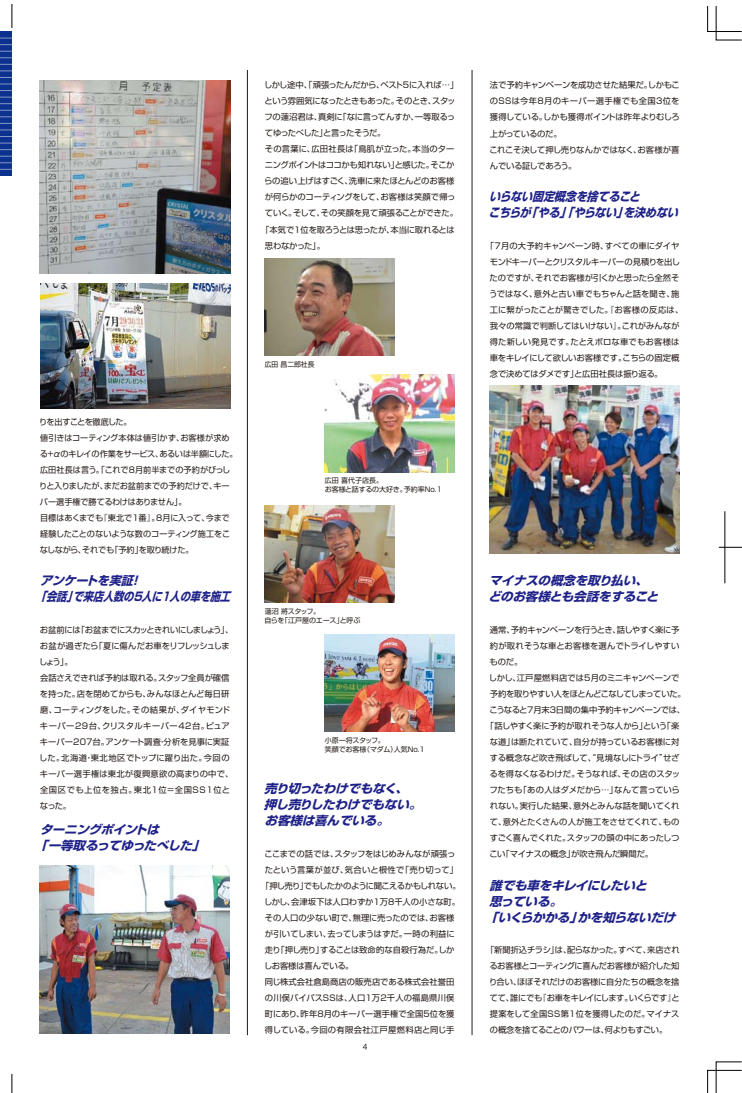
<style>
.page{position:relative;width:742px;height:1093px;background:#fff}
.page>*{position:absolute;margin:0;border:0;box-sizing:border-box;transform-origin:0 0}
.t1{font:italic 700 12px/16px "Shin Go Pro";color:#1e2188;scale:1.04 1}
.t2{font:italic 700 12px/16px "Shin Go Pro";color:#1e2188;scale:.91 1}
.t3{font:italic 700 12px/16px "Shin Go Pro";color:#1e2188}
.t4{font:8.3px/16px "Shin Go Pro";letter-spacing:-.01em;color:#231916}
.t5{font:8.3px "Shin Go Pro";letter-spacing:-.03em;color:#231916}
.t6{font:8.3px "Shin Go Pro";letter-spacing:-.055em;color:#231916}
.t7{font:8.3px "Shin Go Pro";letter-spacing:-.05em;color:#231916}
.t8{font:8.3px "Shin Go Pro";letter-spacing:-.07em;color:#231916}
.t9{font:8.3px "Shin Go Pro";letter-spacing:.025em;color:#231916}
.t10{font:8.3px "Shin Go Pro";letter-spacing:.02em;color:#231916}
.t11{font:8.3px "Shin Go Pro";letter-spacing:-.035em;color:#231916}
.t12{font:8.3px "Shin Go Pro";letter-spacing:.035em;color:#231916}
.t13{font:8.3px "Shin Go Pro";letter-spacing:.015em;color:#231916}
.t14{font:8.3px "Shin Go Pro";letter-spacing:-.095em;color:#231916}
.t15{font:7px/9px "Shin Go Pro";color:#231916}
.t16{font:7px/9px "Shin Go Pro";letter-spacing:-.03em;color:#231916}
</style>
<div class="page">
<svg style="left:0;top:32px;width:12px;height:144px"></svg>
<svg style="left:0;top:38px;width:12px;height:7px"></svg>
<svg style="left:0;top:51px;width:12px;height:7px"></svg>
<svg style="left:0;top:64px;width:12px;height:1px"></svg>
<svg style="left:8px;top:71px;width:4px;height:7px"></svg>
<svg style="left:8px;top:84px;width:4px;height:7px"></svg>
<svg style="left:8px;top:97px;width:4px;height:7px"></svg>
<svg style="left:8px;top:117px;width:4px;height:7px"></svg>
<svg style="left:8px;top:130px;width:4px;height:7px"></svg>
<svg style="left:8px;top:143px;width:4px;height:7px"></svg>
<svg style="left:0;top:156px;width:12px;height:7px"></svg>
<svg style="left:0;top:169px;width:12px;height:1px"></svg>
<hr style="left:247px;top:70px;width:1px;height:965px;background:#231916">
<hr style="left:471px;top:70px;width:1px;height:965px;background:#231916">
<img style="left:40px;top:81px;width:190px;height:193px">
<img style="left:40px;top:283px;width:190px;height:126px">
<img style="left:264px;top:505px;width:130px;height:97px">
<img style="left:325px;top:634px;width:129px;height:97px">
<img style="left:264px;top:258px;width:130px;height:97px">
<img style="left:325px;top:375px;width:129px;height:97px">
<img style="left:489px;top:385px;width:190px;height:169px">
<img style="left:40px;top:865px;width:190px;height:168px">
<img style="left:0;top:69px;width:8px;height:83px">
<svg style="left:362px;top:1043px;width:5px;height:6px"></svg>
<svg style="left:707px;top:1061px;width:34px;height:32px"></svg>
<svg style="left:707px;top:6px;width:34px;height:34px"></svg>
<svg style="left:718px;top:547px;width:23px;height:1px"></svg>
<hr style="left:724px;top:511px;width:1px;height:72px;background:#000">
<svg style="left:12px;top:4px;width:1px;height:24px"></svg>
<svg style="left:12px;top:1073px;width:1px;height:20px"></svg>
<p class="t5" style="left:264px;top:78px;width:196px">しかし途中、「頑張ったんだから、ベスト5に入れば…」</p>
<p class="t6" style="left:264px;top:94px;width:192px">という雰囲気になったときもあった。そのとき、スタッ</p>
<p class="t4" style="left:264px;top:108px;width:192px">フの蓮沼君は、真剣に「なに言ってんすか、一等取るっ</p>
<p class="t14" style="left:265px;top:126px;width:122px">てゆったべした」と言ったそうだ。</p>
<p class="t9" style="left:265px;top:142px;width:191px">その言葉に、広田社長は「鳥肌が立った。本当のター</p>
<p class="t7" style="left:265px;top:158px;width:191px">ニングポイントはココかも知れない」と感じた。そこか</p>
<p class="t4" style="left:264px;top:172px;width:192px">らの追い上げはすごく、洗車に来たほとんどのお客様</p>
<p class="t4" style="left:265px;top:188px;width:192px">が何らかのコーティングをして、お客様は笑顔で帰っ</p>
<p class="t4" style="left:265px;top:204px;width:194px">ていく。そして、その笑顔を見て頑張ることができた。</p>
<p class="t5" style="left:261px;top:222px;width:195px">「本気で1位を取ろうとは思ったが、本当に取れるとは</p>
<p class="t4" style="left:265px;top:236px;width:62px">思わなかった」。</p>
<p class="t4" style="left:39px;top:412px;width:200px">りを出すことを徹底した。<br>値引きはコーティング本体は値引かず、お客様が求める+αのキレイの作業をサービス、あるいは半額にした。広田社長は言う。「これで8月前半までの予約がびっしりと入りましたが、まだお盆前までの予約だけで、キーパー選手権で勝てるわけはありません」。<br>目標はあくまでも『東北で1番』。8月に入って、今まで経験したことのないような数のコーティング施工をこなしながら、それでも「予約」を取り続けた。</p>
<h1 class="t3" style="left:36px;top:571px;width:200px;text-indent:4px">アンケートを実証！<br>「会話」で来店人数の5人に1人の車を施工</h1>
<p class="t4" style="left:39px;top:620px;width:196px">お盆前には「お盆までにスカッときれいにしましょう」、お盆が過ぎたら「夏に傷んだお車をリフレッシュしましょう」。<br>会話さえできれば予約は取れる。スタッフ全員が確信を持った。店を閉めてからも、みんなほとんど毎日研磨、コーティングをした。その結果が、ダイヤモンドキーパー29台、クリスタルキーパー42台。ピュアキーパー207台。アンケート調査・分析を見事に実証した。北海道・東北地区でトップに躍り出た。今回のキーパー選手権は東北が復興意欲の高まりの中で、全国区でも上位を独占。東北1位＝全国SS1位となった。</p>
<h1 class="t1" style="left:35px;top:820px;width:168px;text-indent:4px">ターニングポイントは<br>「一等取るってゆったべした」</h1>
<p class="t15" style="left:264px;top:359px;width:51px">広田 昌二郎社長</p>
<p class="t15" style="left:324px;top:475px;width:119px">広田 喜代子店長。<br>お客様と話するの大好き。予約率No.1</p>
<p class="t16" style="left:264px;top:606px;width:97px">蓮沼 將スタッフ。<br>自らを「江戸屋のエース」と呼ぶ</p>
<p class="t15" style="left:324px;top:735px;width:102px">小原一将スタッフ。<br>笑顔でお客様（マダム）人気No.1</p>
<h1 class="t1" style="left:264px;top:779px;width:157px">売り切ったわけでもなく、押し売りしたわけでもない。お客様は喜んでいる。</h1>
<p class="t4" style="left:264px;top:844px;width:192px">ここまでの話では、スタッフをはじめみんなが頑張っ</p>
<p class="t4" style="left:265px;top:860px;width:195px">たという言葉が並び、気合いと根性で「売り切って」</p>
<p class="t8" style="left:261px;top:878px;width:201px">「押し売り｣でもしたかのように聞こえるかもしれない。</p>
<p class="t4" style="left:264px;top:892px;width:197px">しかし、会津坂下は人口わずか1万8千人の小さな町。</p>
<p class="t4" style="left:265px;top:908px;width:191px">その人口の少ない町で、無理に売ったのでは、お客様</p>
<p class="t4" style="left:265px;top:924px;width:191px">が引いてしまい、去ってしまうはずだ。一時の利益に</p>
<p class="t4" style="left:265px;top:940px;width:191px">走り「押し売り」することは致命的な自殺行為だ。しか</p>
<p class="t4" style="left:264px;top:956px;width:91px">しお客様は喜んでいる。</p>
<p class="t4" style="left:265px;top:972px;width:191px">同じ株式会社倉島商店の販売店である株式会社誉田</p>
<p class="t10" style="left:265px;top:990px;width:191px">の川俣バイパスSSは、人口1万2千人の福島県川俣</p>
<p class="t4" style="left:265px;top:1004px;width:191px">町にあり、昨年8月のキーパー選手権で全国5位を獲</p>
<p class="t12" style="left:265px;top:1022px;width:191px">得している。今回の有限会社江戸屋燃料店と同じ手</p>
<p class="t4" style="left:489px;top:76px;width:192px">法で予約キャンペーンを成功させた結果だ。しかもこのSSは今年8月のキーパー選手権でも全国3位を獲得している。しかも獲得ポイントは昨年よりむしろ上がっているのだ。<br>これこそ決して押し売りなんかではなく、お客様が喜んでいる証しであろう。</p>
<h1 class="t2" style="left:488px;top:188px;width:214px">いらない固定概念を捨てること<br>こちらが「やる」「やらない」を決めない</h1>
<p class="t4" style="left:489px;top:236px;width:196px;text-indent:-3px">「7月の大予約キャンペーン時、すべての車にダイヤモンドキーパーとクリスタルキーパーの見積りを出したのですが、それでお客様が引くかと思ったら全然そうではなく、意外と古い車でもちゃんと話を聞き、施工に繋がったことが驚きでした。『お客様の反応は、我々の常識で判断してはいけない』。これがみんなが得た新しい発見です。たとえボロな車でもお客様は車をキレイにして欲しいお客様です。こちらの固定概念で決めてはダメです」と広田社長は振り返る。</p>
<h1 class="t1" style="left:488px;top:571px;width:169px">マイナスの概念を取り払い、どのお客様とも会話をすること</h1>
<p class="t7" style="left:489px;top:623px;width:191px">通常、予約キャンペーンを行うとき、話しやすく楽に予</p>
<p class="t13" style="left:489px;top:639px;width:191px">約が取れそうな車とお客様を選んでトライしやすい</p>
<p class="t4" style="left:489px;top:652px;width:34px">ものだ。</p>
<p class="t4" style="left:488px;top:668px;width:192px">しかし、江戸屋燃料店では5月のミニキャンペーンで</p>
<p class="t6" style="left:489px;top:687px;width:197px">予約を取りやすい人をほとんどこなしてしまっていた。</p>
<p class="t4" style="left:489px;top:700px;width:197px">こうなると7月末3日間の集中予約キャンペーンでは、</p>
<p class="t4" style="left:485px;top:716px;width:195px">「話しやすく楽に予約が取れそうな人から」という「楽</p>
<p class="t4" style="left:489px;top:732px;width:191px">な道」は断たれていて、自分が持っているお客様に対</p>
<p class="t4" style="left:489px;top:748px;width:191px">する概念など吹き飛ばして、“見境なしにトライ”せざ</p>
<p class="t4" style="left:489px;top:764px;width:192px">るを得なくなるわけだ。そうなれば、その店のスタッ</p>
<p class="t4" style="left:489px;top:780px;width:192px">フたちも「あの人はダメだから…」なんて言っていら</p>
<p class="t4" style="left:489px;top:796px;width:191px">れない。実行した結果、意外とみんな話を聞いてくれ</p>
<p class="t4" style="left:489px;top:812px;width:191px">て、意外とたくさんの人が施工をさせてくれて、もの</p>
<p class="t11" style="left:489px;top:831px;width:191px">すごく喜んでくれた。スタッフの頭の中にあったしつ</p>
<p class="t4" style="left:489px;top:844px;width:165px">こい「マイナスの概念」が吹き飛んだ瞬間だ。</p>
<h1 class="t1" style="left:489px;top:876px;width:157px">誰でも車をキレイにしたいと</h1>
<h1 class="t1" style="left:489px;top:892px;width:76px">思っている。</h1>
<h1 class="t1" style="left:485px;top:908px;width:188px">「いくらかかる」かを知らないだけ</h1>
<p class="t4" style="left:489px;top:940px;width:192px;text-align:justify;text-indent:-3px">「新聞折込チラシ」は、配らなかった。すべて、来店されるお客様とコーティングに喜んだお客様が紹介した知り合い、ほぼそれだけのお客様に自分たちの概念を捨てて、誰にでも『お車をキレイにします。いくらです』と提案をして全国SS第1位を獲得したのだ。マイナスの概念を捨てることのパワーは、何よりもすごい。</p>
</div>
